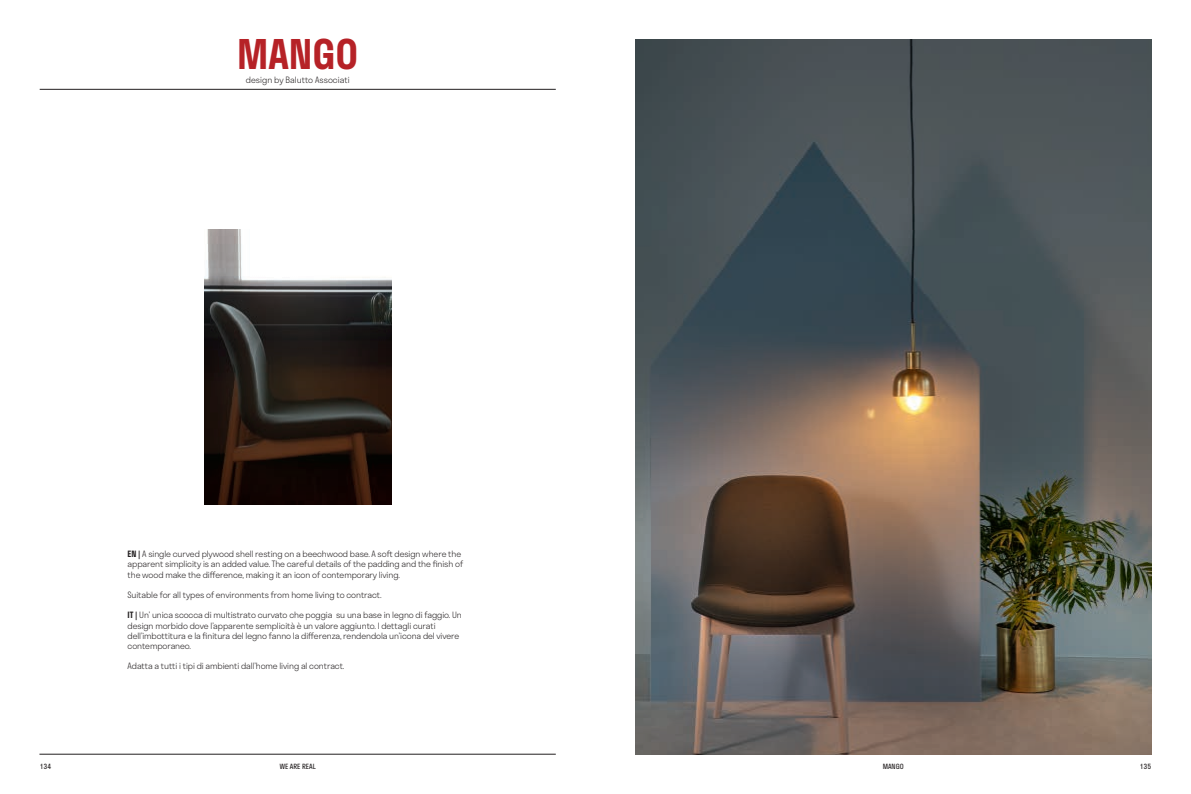
<style>
.page{position:relative;width:1191px;height:794px;background:#fff}
.page>*{position:absolute;margin:0;border:0;box-sizing:border-box;transform-origin:0 0}
.t1{font:600 40px "Stratos";color:#b62227}
.t2{font:300 8.5px/10.2px "Stratos";letter-spacing:-.01em;color:#231f20}
.t3{font:7px "Stratos";color:#231f20}
.s1{font-weight:600}
</style>
<div class="page">
<img style="left:204px;top:230px;width:187px;height:275px">
<img style="left:635px;top:40px;width:516px;height:714px">
<hr style="left:40px;top:89px;width:516px;height:1px;background:#231f20">
<hr style="left:39px;top:754px;width:517px;height:1px;background:#231f20">
<h1 class="t1" style="left:237px;top:22px;width:122px">MANGO</h1>
<p class="t2" style="left:246px;top:75px;width:105px">design by Balutto Associati</p>
<p class="t2" style="left:128px;top:548px;width:337px"><span class="s1">EN |</span> A single curved plywood shell resting on a beechwood base. A soft design where the apparent simplicity is an added value. The careful details of the padding and the finish of the wood make the difference, making it an icon of contemporary living.</p>
<p class="t2" style="left:128px;top:589px;width:255px">Suitable for all types of environments from home living to contract.</p>
<p class="t2" style="left:128px;top:610px;width:336px"><span class="s1">IT |</span> Un’ unica scocca di multistrato curvato che poggia su una base in legno di faggio. Un design morbido dove l’apparente semplicità è un valore aggiunto. I dettagli curati dell’imbottitura e la finitura del legno fanno la differenza, rendendola un’icona del vivere contemporaneo.</p>
<p class="t2" style="left:128px;top:661px;width:218px">Adatta a tutti i tipi di ambienti dall’home living al contract.</p>
<p class="t3" style="left:40px;top:761px;width:13px">134</p>
<p class="t3" style="left:280px;top:761px;width:37px">WE ARE REAL</p>
<p class="t3" style="left:882px;top:761px;width:23px">MANGO</p>
<p class="t3" style="left:1139px;top:761px;width:13px">135</p>
</div>
